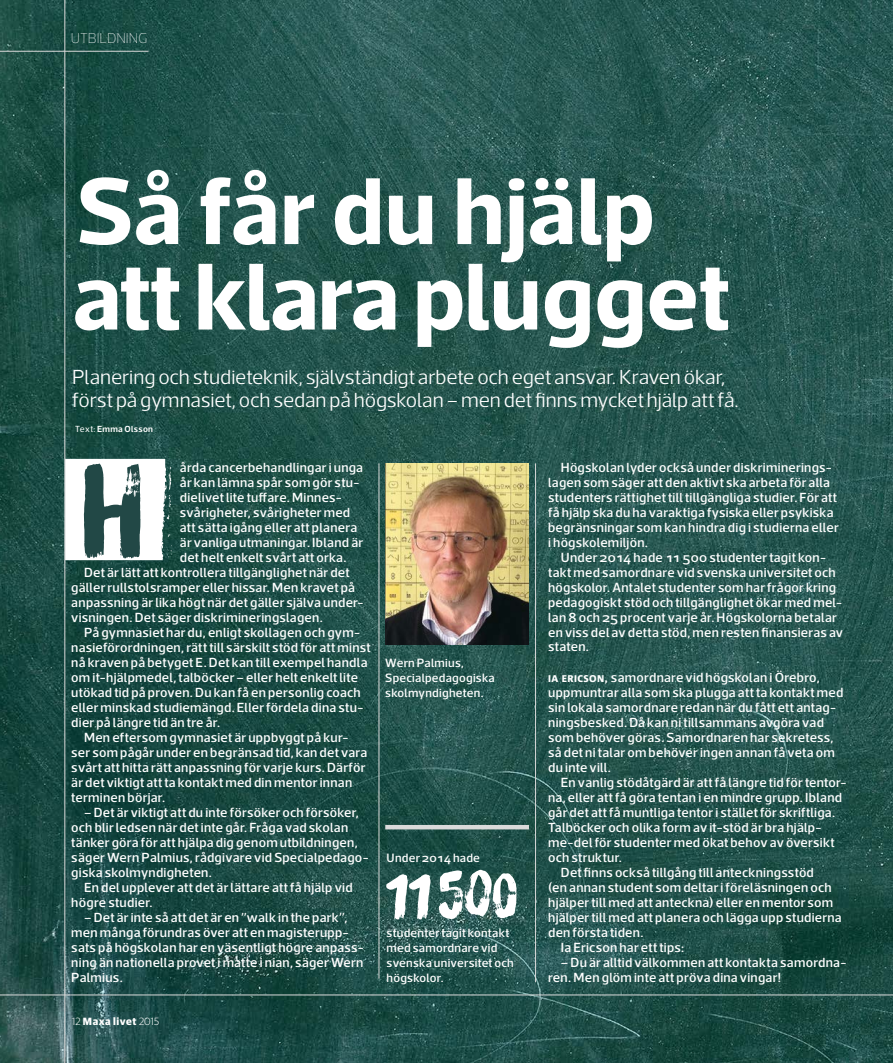
<style>
.page{position:relative;width:893px;height:1063px;background:#fff}
.page>*{position:absolute;margin:0;border:0;box-sizing:border-box;transform-origin:0 0}
.t1{font:700 96.75px/85.5px "Acto";letter-spacing:-.01em;color:#fff}
.t2{font:61.8px "Brush Up";color:#fff}
.t3{font:300 20.85px/22.5px "Acto";letter-spacing:-.01em;color:#fff}
.t4{font:100 14.55px "Acto";letter-spacing:-.005em;color:#fff}
.t5{font:500 13.5px/15px "Acto";letter-spacing:.02em;color:#fff}
.t6{font:500 12.3px/15px "Acto";letter-spacing:.02em;color:#fff}
.t7{font:700 10.5px "Guardian Sans";letter-spacing:.05em;color:#fff}
.t8{font:600 9px "Acto";color:#fff}
.s1{font-weight:400}
.s2{font-weight:300}
.s3{font-family:"Corpid";font-weight:800;font-size:9.75px}
</style>
<div class="page">
<img style="left:0;top:0;width:893px;height:1063px">
<svg style="left:66px;top:459px;width:106px;height:101px"></svg>
<hr style="left:0;top:995px;width:893px;height:1px;background:#dadada">
<hr style="left:65px;top:0;width:1px;height:1063px;background:#dadada">
<hr style="left:379px;top:463px;width:1px;height:516px;background:#dadada">
<hr style="left:535px;top:463px;width:1px;height:519px;background:#dadada">
<hr style="left:0;top:51px;width:149px;height:1px;background:#dadada">
<hr style="left:385px;top:825px;width:144px;height:4px;background:#dadada">
<img style="left:385px;top:463px;width:144px;height:182px">
<p class="t4" style="left:71px;top:30px;width:78px">UTBILDNING</p>
<h1 class="t1" style="left:72px;top:166px;width:659px">Så får du hjälp att klara plugget</h1>
<h3 class="t3" style="left:72px;top:366px;width:668px">Planering och studieteknik, självständigt arbete och eget ansvar. Kraven ökar, först på gymnasiet, och sedan på högskolan – men det finns mycket hjälp att få.</h3>
<p class="t8" style="left:75px;top:424px;width:79px"><span class="s1">Text:</span> Emma Olsson</p>
<p class="t5" style="left:180px;top:459px;width:185px">årda cancerbehandlingar i unga</p>
<p class="t5" style="left:180px;top:474px;width:181px">år kan lämna spår som gör stu-</p>
<p class="t5" style="left:180px;top:489px;width:163px">dielivet lite tuffare. Minnes-</p>
<p class="t5" style="left:180px;top:504px;width:172px">svårigheter, svårigheter med</p>
<p class="t5" style="left:180px;top:519px;width:179px">att sätta igång eller att planera</p>
<p class="t5" style="left:180px;top:534px;width:185px">är vanliga utmaningar. Ibland är</p>
<p class="t5" style="left:180px;top:549px;width:168px">det helt enkelt svårt att orka.</p>
<p class="t5" style="left:84px;top:564px;width:267px">Det är lätt att kontrollera tillgänglighet när det</p>
<p class="t5" style="left:71px;top:579px;width:285px">gäller rullstolsramper eller hissar. Men kravet på</p>
<p class="t5" style="left:71px;top:594px;width:294px">anpassning är lika högt när det gäller själva under-</p>
<p class="t5" style="left:71px;top:609px;width:253px">visningen. Det säger diskrimineringslagen.</p>
<p class="t5" style="left:84px;top:624px;width:278px">På gymnasiet har du, enligt skollagen och gym-</p>
<p class="t5" style="left:71px;top:639px;width:301px">nasieförordningen, rätt till särskilt stöd för att minst</p>
<p class="t5" style="left:71px;top:654px;width:298px">nå kraven på betyget E. Det kan till exempel handla</p>
<p class="t5" style="left:71px;top:669px;width:288px">om it-hjälpmedel, talböcker – eller helt enkelt lite</p>
<p class="t5" style="left:71px;top:684px;width:291px">utökad tid på proven. Du kan få en personlig coach</p>
<p class="t5" style="left:71px;top:699px;width:294px">eller minskad studiemängd. Eller fördela dina stu-</p>
<p class="t5" style="left:71px;top:714px;width:150px">dier på längre tid än tre år.</p>
<p class="t5" style="left:84px;top:729px;width:266px">Men eftersom gymnasiet är uppbyggt på kur-</p>
<p class="t5" style="left:71px;top:744px;width:298px">ser som pågår under en begränsad tid, kan det vara</p>
<p class="t5" style="left:71px;top:759px;width:296px">svårt att hitta rätt anpassning för varje kurs. Därför</p>
<p class="t5" style="left:71px;top:774px;width:282px">är det viktigt att ta kontakt med din mentor innan</p>
<p class="t5" style="left:71px;top:789px;width:95px">terminen börjar.</p>
<p class="t5" style="left:71px;top:804px;width:299px;text-indent:13px">– Det är viktigt att du inte försöker och försöker, och blir ledsen när det inte går. Fråga vad skolan tänker göra för att hjälpa dig genom utbildningen, säger Wern Palmius, rådgivare vid Specialpedago&shy;giska skolmyndigheten.</p>
<p class="t5" style="left:71px;top:879px;width:283px;text-indent:13px">En del upplever att det är lättare att få hjälp vid högre studier.</p>
<p class="t5" style="left:71px;top:909px;width:294px;text-indent:13px">– Det är inte så att det är en ”walk in the park”, men många förundras över att en magisterupp&shy;sats på högskolan har en väsentligt högre anpass&shy;ning än nationella provet i matte i nian, säger Wern Palmius.</p>
<p class="t7" style="left:72px;top:1014px;width:88px"><span class="s2">12</span> Maxa livet <span class="s2">2015</span></p>
<p class="t6" style="left:385px;top:655px;width:111px">Wern Palmius,<br>Specialpedagogiska skolmyndigheten.</p>
<p class="t6" style="left:387px;top:850px;width:95px">Under 2014 hade</p>
<h2 class="t2" style="left:385px;top:857px;width:134px">11 500</h2>
<p class="t6" style="left:387px;top:925px;width:129px">studenter tagit kontakt med samordnare vid svenska universitet och högskolor.</p>
<p class="t5" style="left:548px;top:459px;width:292px;text-indent:13px">Högskolan lyder också under diskriminerings&shy;lagen som säger att den aktivt ska arbeta för alla studenters rättighet till tillgängliga studier. För att få hjälp ska du ha varaktiga fysiska eller psykiska begränsningar som kan hindra dig i studierna eller i högskolemiljön.</p>
<p class="t5" style="left:548px;top:549px;width:296px;text-indent:13px">Under 2014 hade 11 500 studenter tagit kon&shy;takt med samordnare vid svenska universitet och högskolor. Antalet studenter som har frågor kring pedagogiskt stöd och tillgänglighet ökar med mel&shy;lan 8 och 25 procent varje år. Högskolorna betalar en viss del av detta stöd, men resten finansieras av staten.</p>
<p class="t5" style="left:548px;top:669px;width:297px"><span class="s3">IA ERICSON,</span> samordnare vid högskolan i Örebro, uppmuntrar alla som ska plugga att ta kontakt med sin lokala samordnare redan när du fått ett antag&shy;ningsbesked. Då kan ni tillsammans avgöra vad som behöver göras. Samordnaren har sekretess, så det ni talar om behöver ingen annan få veta om du inte vill.</p>
<p class="t5" style="left:561px;top:774px;width:287px">En vanlig stödåtgärd är att få längre tid för tentor-</p>
<p class="t5" style="left:548px;top:789px;width:295px">na, eller att få göra tentan i en mindre grupp. Ibland</p>
<p class="t5" style="left:548px;top:804px;width:289px">går det att få muntliga tentor i stället för skriftliga.</p>
<p class="t5" style="left:548px;top:819px;width:275px">Talböcker och olika form av it-stöd är bra hjälp-</p>
<p class="t5" style="left:548px;top:834px;width:288px">me-del för studenter med ökat behov av översikt</p>
<p class="t5" style="left:548px;top:849px;width:75px">och struktur.</p>
<p class="t5" style="left:561px;top:864px;width:255px">Det finns också tillgång till anteckningsstöd</p>
<p class="t5" style="left:548px;top:879px;width:285px">(en annan student som deltar i föreläsningen och</p>
<p class="t5" style="left:548px;top:894px;width:287px">hjälper till med att anteckna) eller en mentor som</p>
<p class="t5" style="left:548px;top:909px;width:295px">hjälper till med att planera och lägga upp studierna</p>
<p class="t5" style="left:548px;top:924px;width:97px">den första tiden.</p>
<p class="t5" style="left:561px;top:939px;width:125px">Ia Ericson har ett tips:</p>
<p class="t5" style="left:548px;top:954px;width:300px;text-indent:13px">– Du är alltid välkommen att kontakta samordna&shy;ren. Men glöm inte att pröva dina vingar!</p>
</div>
